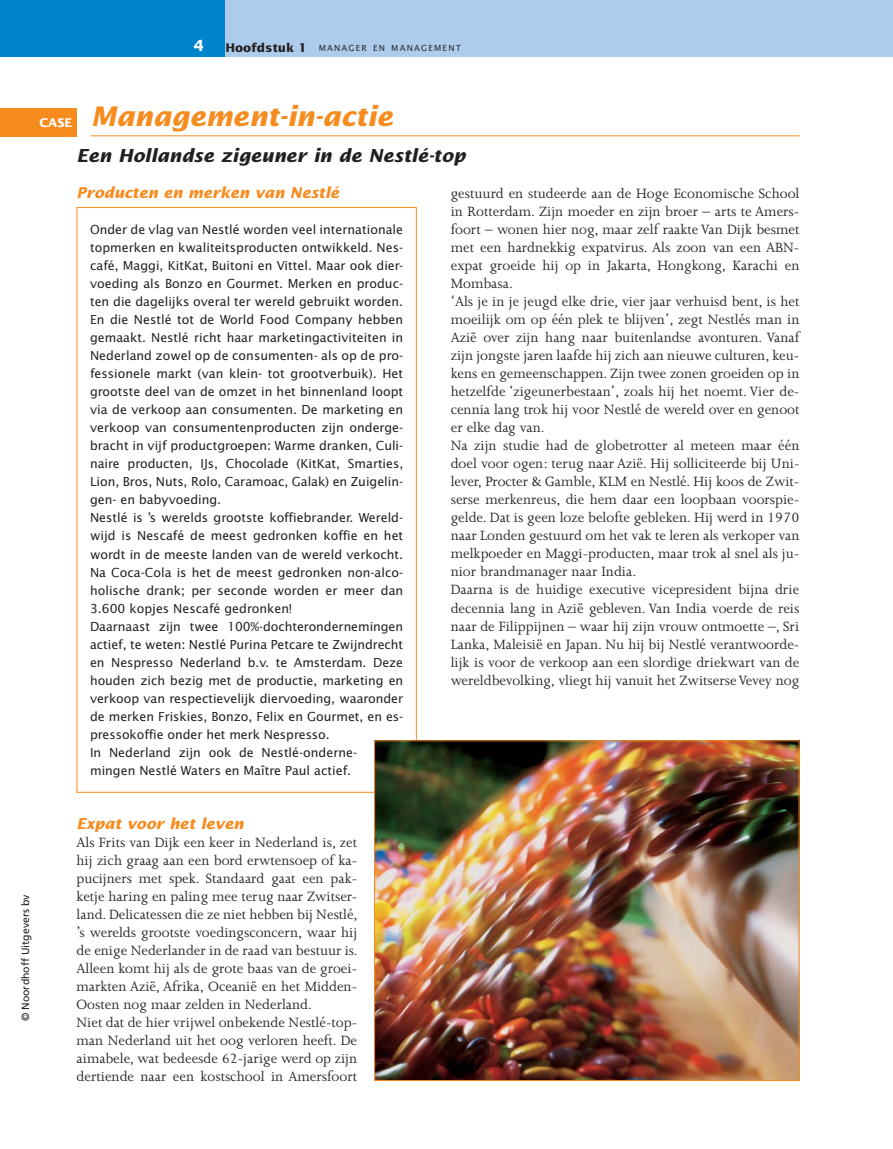
<style>
.page{position:relative;width:893px;height:1149px;background:#fff}
.page>*{position:absolute;margin:0;border:0;box-sizing:border-box;transform-origin:0 0}
.t1{font:italic 700 27px "Lucida Sans";color:#f68b1e}
.t2{font:italic 700 18px "Lucida Sans";color:#231f20}
.t3{font:15.45px/18px "Joanna MT Std";color:#231f20}
.t4{font:700 15.45px "Lucida Sans";color:#fff}
.t5{font:italic 700 15px "Lucida Sans";letter-spacing:-.005em;color:#f68b1e}
.t6{font:12.45px/18px "Lucida Sans";color:#231f20}
.t7{font:700 12px "Lucida Sans";color:#fff}
.t8{font:10.5px "Frutiger";color:#231f20}
.t9{font:8.4px "Lucida Sans";letter-spacing:.145em;color:#231f20}
.s1{font-weight:700;font-size:12px}
</style>
<div class="page">
<div style="left:0;top:0;width:225px;height:56px;background:#0083ca"></div>
<div style="left:225px;top:0;width:668px;height:56px;background:#adccec"></div>
<div style="left:0;top:108px;width:77px;height:28px;background:#f68b1e"></div>
<hr style="left:91px;top:135px;width:708px;height:1px;background:#f68b1e">
<img style="left:376px;top:742px;width:421px;height:336px">
<div style="left:374px;top:740px;width:425px;height:340px;border:1px solid #f68b1e"></div>
<p class="t4" style="left:193px;top:40px;width:12px">4</p>
<p class="t9" style="left:225px;top:45px;width:237px"><span class="s1">Hoofdstuk 1</span> MANAGER EN MANAGEMENT</p>
<p class="t7" style="left:39px;top:117px;width:34px">CASE</p>
<h1 class="t1" style="left:91px;top:105px;width:304px">Management-in-actie</h1>
<p class="t2" style="left:77px;top:148px;width:391px">Een Hollandse zigeuner in de Nestlé-top</p>
<p class="t5" style="left:77px;top:186px;width:264px">Producten en merken van Nestlé</p>
<p class="t6" style="left:90px;top:221px;width:315px">Onder de vlag van Nestlé worden veel internationale topmerken en kwaliteitsproducten ontwikkeld. Nes&shy;café, Maggi, KitKat, Buitoni en Vittel. Maar ook dier&shy;voeding als Bonzo en Gourmet. Merken en produc&shy;ten die dagelijks overal ter wereld gebruikt worden.<br>En die Nestlé tot de World Food Company hebben gemaakt. Nestlé richt haar marketingactiviteiten in Nederland zowel op de consumenten- als op de pro&shy;fessionele markt (van klein- tot grootverbuik). Het grootste deel van de omzet in het binnenland loopt via de verkoop aan consumenten. De marketing en verkoop van consumentenproducten zijn onderge&shy;bracht in vijf productgroepen: Warme dranken, Culi&shy;naire producten, IJs, Chocolade (KitKat, Smarties, Lion, Bros, Nuts, Rolo, Caramoac, Galak) en Zuigelin&shy;gen- en babyvoeding.<br>Nestlé is ’s werelds grootste koffiebrander. Wereld&shy;wijd is Nescafé de meest gedronken koffie en het wordt in de meeste landen van de wereld verkocht.<br>Na Coca-Cola is het de meest gedronken non-alco&shy;holische drank; per seconde worden er meer dan 3.600 kopjes Nescafé gedronken!<br>Daarnaast zijn twee 100%-dochterondernemingen actief, te weten: Nestlé Purina Petcare te Zwijndrecht en Nespresso Nederland b.v. te Amsterdam. Deze houden zich bezig met de productie, marketing en verkoop van respectievelijk diervoeding, waaronder de merken Friskies, Bonzo, Felix en Gourmet, en es&shy;pressokoffie onder het merk Nespresso.<br>In Nederland zijn ook de Nestlé-onderne&shy;mingen Nestlé Waters en Maître Paul actief.</p>
<p class="t3" style="left:451px;top:186px;width:350px">gestuurd en studeerde aan de Hoge Economische School in Rotterdam. Zijn moeder en zijn broer – arts te Amers&shy;foort – wonen hier nog, maar zelf raakte Van Dijk besmet met een hardnekkig expatvirus. Als zoon van een ABN&shy;expat groeide hij op in Jakarta, Hongkong, Karachi en Mombasa.<br>‘Als je in je jeugd elke drie, vier jaar verhuisd bent, is het moeilijk om op één plek te blijven’, zegt Nestlés man in Azië over zijn hang naar buitenlandse avonturen. Vanaf zijn jongste jaren laafde hij zich aan nieuwe culturen, keu&shy;kens en gemeenschappen. Zijn twee zonen groeiden op in hetzelfde ‘zigeunerbestaan’, zoals hij het noemt. Vier de&shy;cennia lang trok hij voor Nestlé de wereld over en genoot er elke dag van.<br>Na zijn studie had de globetrotter al meteen maar één doel voor ogen: terug naar Azië. Hij solliciteerde bij Uni&shy;lever, Procter &amp; Gamble, KLM en Nestlé. Hij koos de Zwit&shy;serse merkenreus, die hem daar een loopbaan voorspie&shy;gelde. Dat is geen loze belofte gebleken. Hij werd in 1970 naar Londen gestuurd om het vak te leren als verkoper van melkpoeder en Maggi-producten, maar trok al snel als ju&shy;nior brandmanager naar India.<br>Daarna is de huidige executive vicepresident bijna drie decennia lang in Azië gebleven. Van India voerde de reis naar de Filippijnen – waar hij zijn vrouw ontmoette –, Sri Lanka, Maleisië en Japan. Nu hij bij Nestlé verantwoorde&shy;lijk is voor de verkoop aan een slordige driekwart van de wereldbevolking, vliegt hij vanuit het Zwitserse Vevey nog</p>
<p class="t8" style="left:21px;top:1020px;width:128px;rotate:-90deg">© Noordhoff Uitgevers bv</p>
<p class="t5" style="left:77px;top:816px;width:169px">Expat voor het leven</p>
<p class="t3" style="left:77px;top:834px;width:283px">Als Frits van Dijk een keer in Nederland is, zet hij zich graag aan een bord erwtensoep of ka&shy;pucijners met spek. Standaard gaat een pak&shy;ketje haring en paling mee terug naar Zwitser&shy;land. Delicatessen die ze niet hebben bij Nestlé, ’s werelds grootste voedingsconcern, waar hij de enige Nederlander in de raad van bestuur is.<br>Alleen komt hij als de grote baas van de groei&shy;markten Azië, Afrika, Oceanië en het Midden-Oosten nog maar zelden in Nederland.<br>Niet dat de hier vrijwel onbekende Nestlé-top&shy;man Nederland uit het oog verloren heeft. De aimabele, wat bedeesde 62-jarige werd op zijn dertiende naar een kostschool in Amersfoort</p>
</div>
